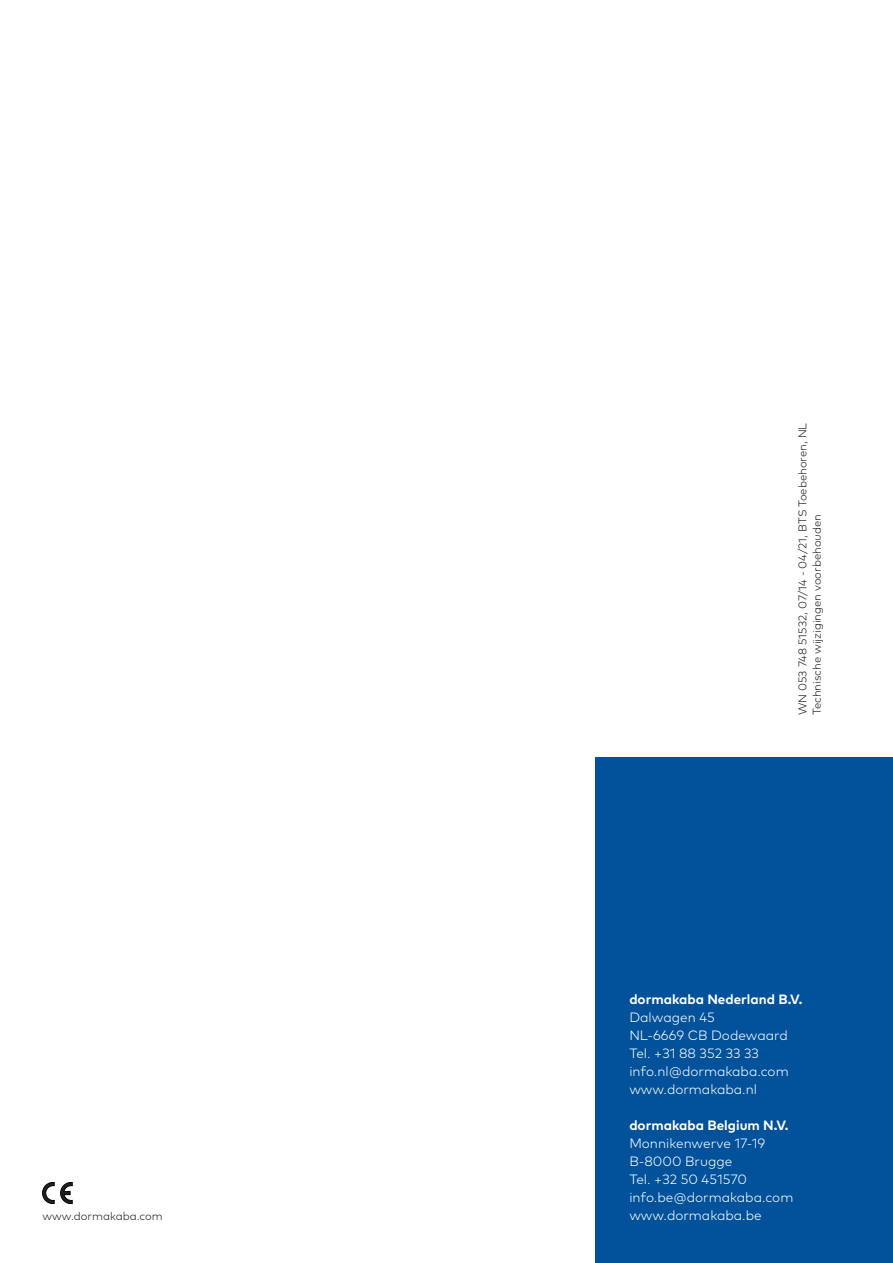
<style>
.page{position:relative;width:893px;height:1263px;background:#fff}
.page>*{position:absolute;margin:0;border:0;box-sizing:border-box;transform-origin:0 0}
.Descriptor_9pt_12pt{font:300 13.5px "Mark Pro";color:#fff}
.Descriptor_9pt_12pt-2{font:700 13.5px "Mark Pro";color:#fff}
.Descriptor_7_5pt_9_5{font:300 11.25px "Mark Pro";color:#231f20}
</style>
<div class="page">
<svg style="left:43px;top:1182px;width:11px;height:22px"></svg>
<svg style="left:60px;top:1182px;width:12px;height:22px"></svg>
<div style="left:595px;top:758px;width:298px;height:505px;background:#01519b"></div>
<p class="Descriptor_7_5pt_9_5" style="left:43px;top:1208px;width:122px">www.dormakaba.com</p>
<p class="Descriptor_7_5pt_9_5" style="left:794px;top:715px;width:294px;rotate:-90deg">WN 053 748 51532, 07/14 - 04/21, BTS Toebehoren, NL</p>
<p class="Descriptor_7_5pt_9_5" style="left:808px;top:715px;width:203px;rotate:-90deg">Technische wijzigingen voorbehouden</p>
<p class="Descriptor_9pt_12pt-2" style="left:629px;top:989px;width:175px">dormakaba Nederland B.V.</p>
<p class="Descriptor_9pt_12pt" style="left:629px;top:1007px;width:87px">Dalwagen 45</p>
<p class="Descriptor_9pt_12pt" style="left:629px;top:1025px;width:160px">NL-6669 CB Dodewaard</p>
<p class="Descriptor_9pt_12pt" style="left:629px;top:1043px;width:131px">Tel. +31 88 352 33 33</p>
<p class="Descriptor_9pt_12pt" style="left:629px;top:1061px;width:161px">info.nl@dormakaba.com</p>
<p class="Descriptor_9pt_12pt" style="left:629px;top:1079px;width:129px">www.dormakaba.nl</p>
<p class="Descriptor_9pt_12pt-2" style="left:629px;top:1115px;width:161px">dormakaba Belgium N.V.</p>
<p class="Descriptor_9pt_12pt" style="left:629px;top:1133px;width:137px">Monnikenwerve 17-19</p>
<p class="Descriptor_9pt_12pt" style="left:629px;top:1151px;width:104px">B-8000 Brugge</p>
<p class="Descriptor_9pt_12pt" style="left:629px;top:1169px;width:119px">Tel. +32 50 451570</p>
<p class="Descriptor_9pt_12pt" style="left:629px;top:1187px;width:166px">info.be@dormakaba.com</p>
<p class="Descriptor_9pt_12pt" style="left:629px;top:1205px;width:134px">www.dormakaba.be</p>
</div>
